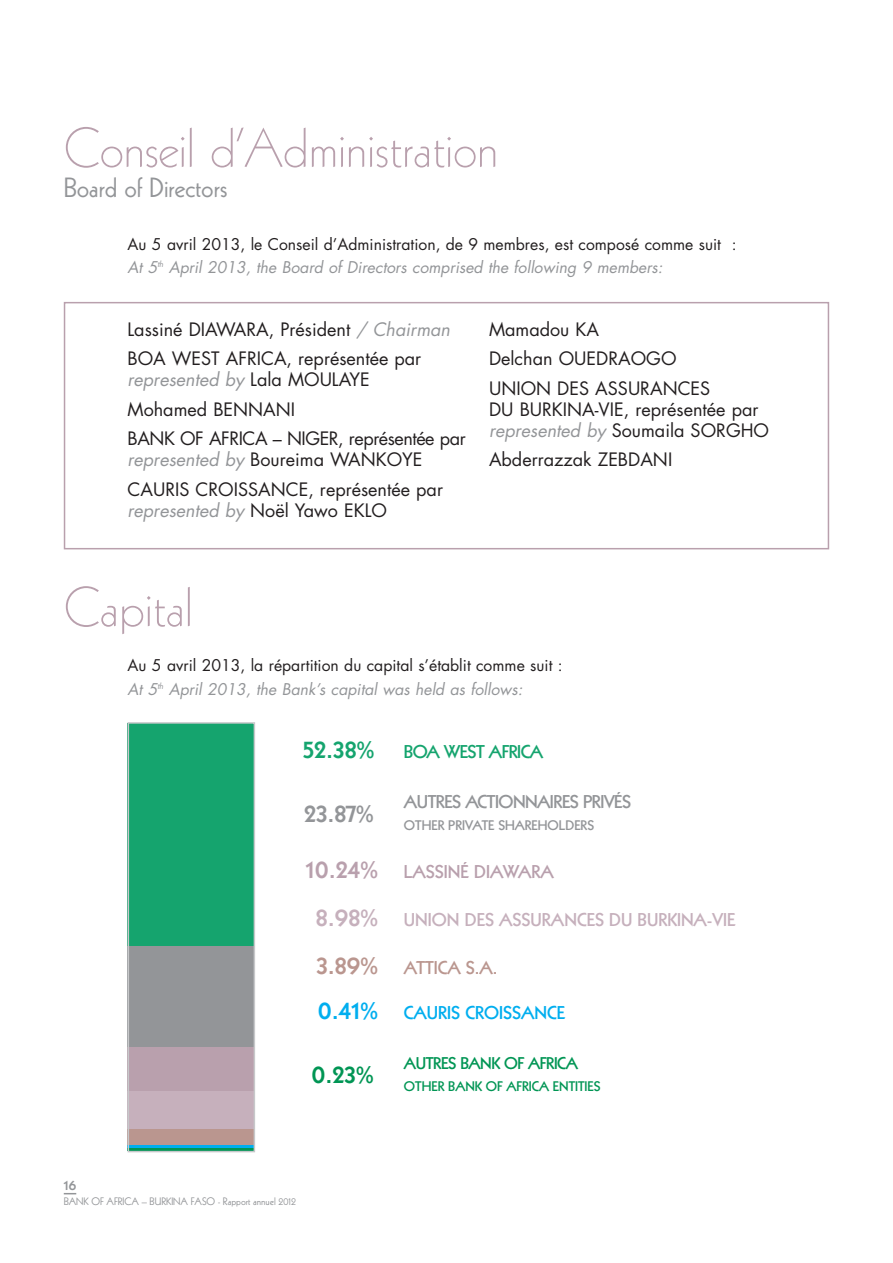
<style>
.page{position:relative;width:893px;height:1263px;background:#fff}
.page>*{position:absolute;margin:0;border:0;box-sizing:border-box;transform-origin:0 0}
.t1{font:300 54px "Kabel";color:#b9a0ad}
.t2{font:27px "Kabel";color:#939598}
.t3{font:18px/29.5px "Futura";color:#231f20}
.t4{font:18px/29.5px "Futura";letter-spacing:-.025em;color:#231f20}
.t5{font:800 18px "Kabel";color:#c6b0bc}
.t6{font:italic 18px "Futura";color:#939598}
.t7{font:800 18px "Kabel";letter-spacing:-.025em;color:#939598}
.t8{font:800 18px "Kabel";color:#00aeef}
.t9{font:800 18px "Kabel";color:#b9a0ad}
.t10{font:800 18px "Kabel";letter-spacing:-.025em;color:#15a46e}
.t11{font:800 18px "Kabel";color:#ba968f}
.t12{font:800 16.5px "Kabel";letter-spacing:-.025em;color:#009554}
.t13{font:15.75px/23px "Futura";color:#231f20}
.t14{font:800 15px "Kabel";color:#939598}
.t15{font:800 13.5px "Kabel";color:#939598}
.t16{font:800 13.5px "Kabel";color:#009554}
.t17{font:10.5px "Kabel";color:#939598}
.s1{font-style:italic;color:#939598}
.s2{font-style:normal;color:#231f20}
.s3{font-size:27px}
</style>
<div class="page">
<svg style="left:64px;top:1193px;width:12px;height:1px"></svg>
<div style="left:128px;top:723px;width:127px;height:223px;background:#15a46e"></div>
<div style="left:128px;top:1090px;width:127px;height:39px;background:#c6b0bc"></div>
<div style="left:128px;top:1129px;width:127px;height:16px;background:#ba968f"></div>
<svg style="left:131px;top:1145px;width:121px;height:4px"></svg>
<div style="left:64px;top:302px;width:765px;height:247px;border:2px solid #b9a0ad"></div>
<div style="left:128px;top:946px;width:127px;height:101px;background:#939598"></div>
<div style="left:128px;top:1047px;width:127px;height:44px;background:#b9a0ad"></div>
<div style="left:128px;top:722px;width:127px;height:430px;border:2px solid #c7c8ca"></div>
<h1 class="t1" style="left:64px;top:128px;width:436px">Conseil d’Administration</h1>
<h2 class="t2" style="left:64px;top:177px;width:165px">Board of Directors</h2>
<p class="t13" style="left:128px;top:234px;width:610px">Au 5 avril 2013, le Conseil d’Administration, de 9 membres, est composé comme suit :<br><span class="s1">At 5</span><sup>th</sup> <span class="s1">April 2013, the Board of Directors comprised the following 9 members:</span></p>
<p class="t3" style="left:128px;top:316px;width:324px">Lassiné DIAWARA, Président <span class="s1">/ Chairman<br></span>BOA WEST AFRICA, représentée par</p>
<p class="t4" style="left:128px;top:366px;width:340px"><span class="s1">represented by</span> Lala MOULAYE<br>Mohamed BENNANI<br>BANK OF AFRICA – NIGER, représentée par</p>
<p class="t3" style="left:128px;top:446px;width:317px"><span class="s1">represented by</span> Boureima WANKOYE<br>CAURIS CROISSANCE, représentée par</p>
<p class="t6" style="left:128px;top:502px;width:261px">represented by <span class="s2">Noël Yawo EKLO</span></p>
<p class="t3" style="left:489px;top:316px;width:223px">Mamadou KA<br>Delchan OUEDRAOGO<br>UNION DES ASSURANCES</p>
<p class="t3" style="left:489px;top:400px;width:282px;line-height:21px">DU BURKINA-VIE, représentée par <span class="s1">represented by</span> Soumaila SORGHO</p>
<p class="t3" style="left:489px;top:446px;width:185px">Abderrazzak ZEBDANI</p>
<h1 class="t1" style="left:64px;top:587px;width:131px">Capital</h1>
<p class="t13" style="left:128px;top:654px;width:437px;line-height:24.5px">Au 5 avril 2013, la répartition du capital s’établit comme suit :<br><span class="s1">At 5</span><sup>th</sup> <span class="s1">April 2013, the Bank’s capital was held as follows:</span></p>
<p class="t10" style="left:303px;top:745px;width:242px"><span class="s3">52.38%</span> BOA WEST AFRICA</p>
<p class="t7" style="left:404px;top:795px;width:229px">AUTRES ACTIONNAIRES PRIVÉS</p>
<p class="t15" style="left:304px;top:820px;width:292px"><sup>23.87%</sup> OTHER PRIVATE SHAREHOLDERS</p>
<p class="t9" style="left:306px;top:865px;width:249px"><span class="s3">10.24%</span> LASSINÉ DIAWARA</p>
<p class="t5" style="left:316px;top:913px;width:421px"><span class="s3">8.98%</span> UNION DES ASSURANCES DU BURKINA-VIE</p>
<p class="t11" style="left:316px;top:961px;width:183px"><span class="s3">3.89%</span> ATTICA S.A.</p>
<p class="t8" style="left:318px;top:1006px;width:249px"><span class="s3">0.41%</span> CAURIS CROISSANCE</p>
<p class="t12" style="left:404px;top:1057px;width:175px">AUTRES BANK OF AFRICA</p>
<p class="t16" style="left:311px;top:1081px;width:291px"><sup>0.23%</sup> OTHER BANK OF AFRICA ENTITIES</p>
<p class="t14" style="left:64px;top:1179px;width:14px">16</p>
<p class="t17" style="left:64px;top:1198px;width:234px">BANK OF AFRICA – BURKINA FASO - Rapport annuel 2012</p>
</div>
